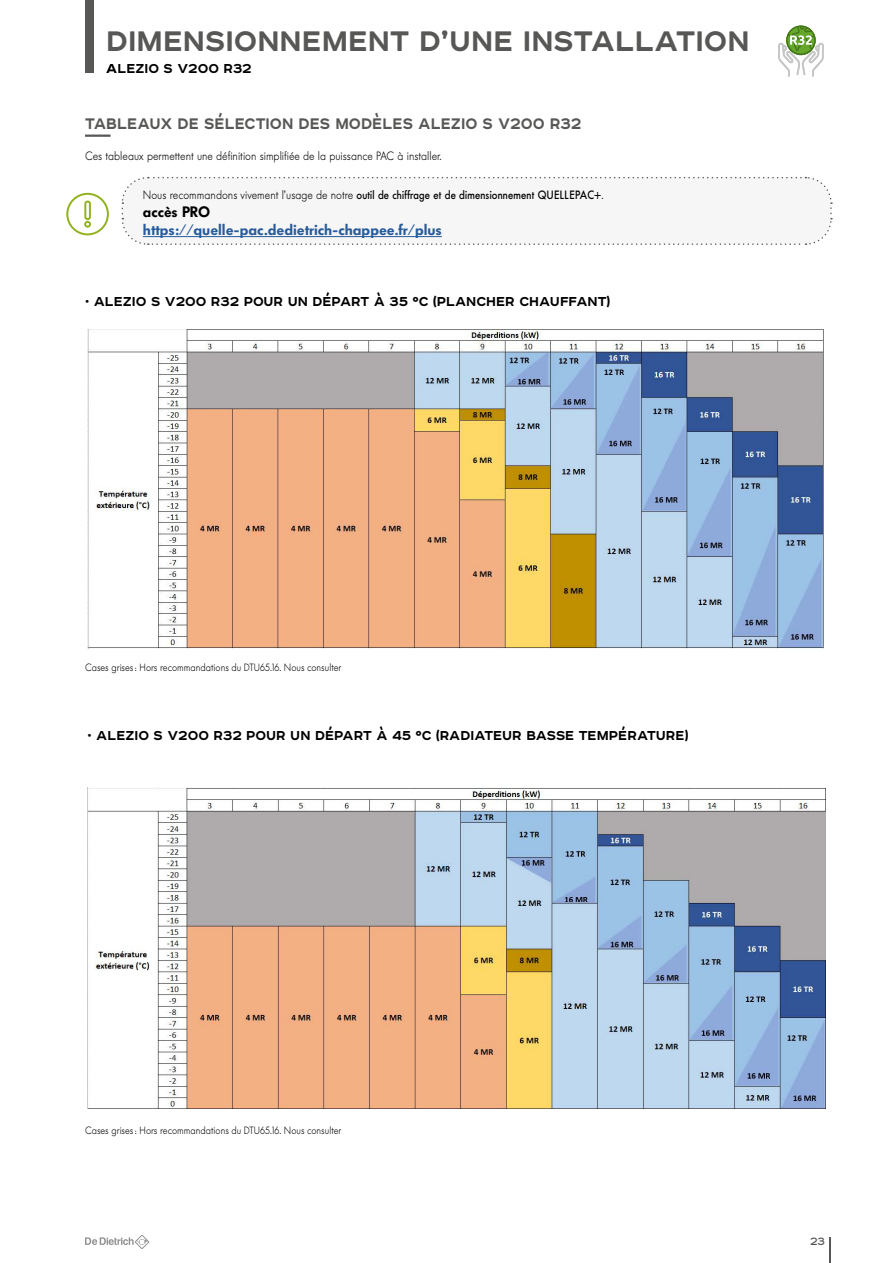
<style>
.page{position:relative;width:893px;height:1263px;background:#fff}
.page>*{position:absolute;margin:0;border:0;box-sizing:border-box;transform-origin:0 0}
.t1{font:700 36px "Affect";color:#575756}
.t2{font:700 19.5px "Affect";color:#575756;scale:.95 1}
.t3{font:700 16.5px "Affect";color:#000}
.t4{font:600 15px "Futura BQ";color:#275b9b}
.t5{font:600 15px "Futura BQ";color:#000}
.t6{font:13.5px "Affect";color:#575756}
.t7{font:500 12px "Futura BQ";color:#000;scale:.9 1}
.t8{font:300 12px "Futura BQ";color:#000;scale:.9 1}
.t9{font:300 10.5px "Futura BQ";color:#000;scale:.9 1}
.s1{font-weight:300}
</style>
<div class="page">
<div style="left:85px;top:0;width:9px;height:72px;background:#575756"></div>
<hr style="left:829px;top:1237px;width:2px;height:26px;background:#575756">
<svg style="left:85px;top:1235px;width:64px;height:14px"></svg>
<svg style="left:778px;top:26px;width:46px;height:51px"></svg>
<hr style="left:85px;top:135px;width:26px;height:2px;background:#575756">
<div style="left:121px;top:176px;width:711px;height:69px;background:#f6f6f6"></div>
<svg style="left:66px;top:193px;width:43px;height:42px"></svg>
<hr style="left:143px;top:236px;width:299px;height:1px;background:#275b9b">
<img style="left:87px;top:330px;width:736px;height:319px">
<img style="left:88px;top:788px;width:738px;height:320px">
<h1 class="t1" style="left:106px;top:16px;width:645px">DIMENSIONNEMENT D’UNE INSTALLATION</h1>
<p class="t3" style="left:106px;top:56px;width:147px">ALEZIO S V200 R32</p>
<p class="t2" style="left:85px;top:110px;width:524px">TABLEAUX DE SÉLECTION DES MODÈLES ALEZIO S V200 R32</p>
<p class="t8" style="left:85px;top:149px;width:398px">Ces tableaux permettent une définition simplifiée de la puissance PAC à installer.</p>
<p class="t7" style="left:143px;top:188px;width:513px"><span class="s1">Nous recommandons vivement l’usage de notre</span> outil de chiffrage et de dimensionnement QUELLEPAC+<span class="s1">.</span></p>
<p class="t5" style="left:143px;top:203px;width:69px">accès PRO</p>
<p class="t4" style="left:143px;top:221px;width:301px">https://quelle-pac.dedietrich-chappee.fr/plus</p>
<p class="t3" style="left:85px;top:289px;width:526px">• ALEZIO S V200 R32 POUR UN DÉPART À 35 °C (PLANCHER CHAUFFANT)</p>
<p class="t9" style="left:85px;top:661px;width:286px">Cases grises: Hors recommandations du DTU65.16. Nous consulter</p>
<p class="t3" style="left:88px;top:724px;width:602px">• ALEZIO S V200 R32 POUR UN DÉPART À 45 °C (RADIATEUR BASSE TEMPÉRATURE)</p>
<p class="t9" style="left:85px;top:1124px;width:286px">Cases grises: Hors recommandations du DTU65.16. Nous consulter</p>
<p class="t6" style="left:810px;top:1231px;width:16px">23</p>
</div>
